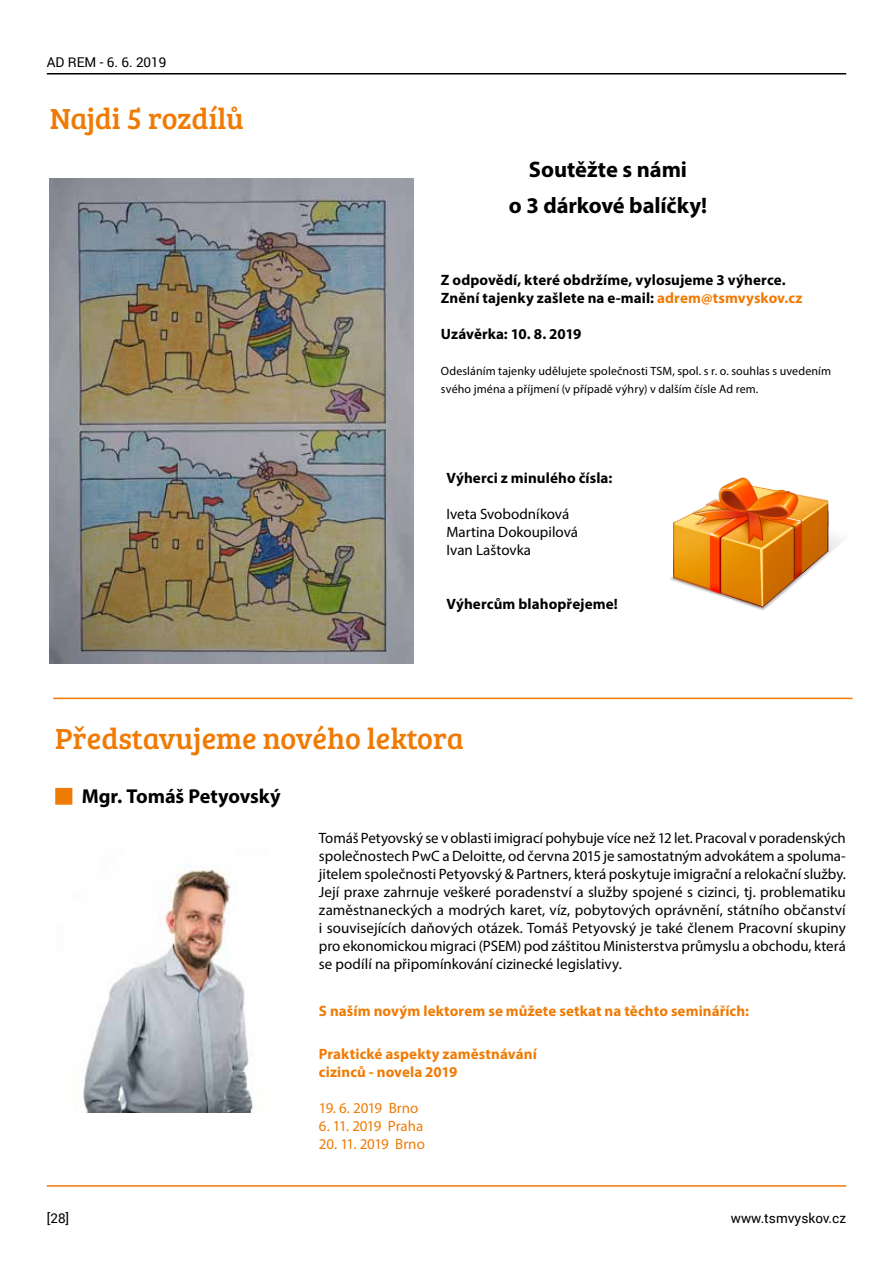
<style>
.page{position:relative;width:893px;height:1263px;background:#fff}
.page>*{position:absolute;margin:0;border:0;box-sizing:border-box;transform-origin:0 0}
.t1{font:30px "Bree Serif";color:#ef7b05}
.t2{font:700 22.5px/36px "Myriad Pro";letter-spacing:-.005em;color:#000;text-align:center}
.t3{font:700 20.1px "Myriad Pro";color:#000}
.t4{font:15px/18px "Myriad Pro";color:#000}
.t5{font:700 15px/18px "Myriad Pro";letter-spacing:.005em;color:#000}
.t6{font:700 15px/18px "Myriad Pro";letter-spacing:.005em;color:#ef7b05}
.t7{font:15px "Myriad Pro";letter-spacing:-.01em;color:#ef7b05}
.t8{font:13.5px "Roboto";color:#000}
.t9{font:12px/18px "Myriad Pro";letter-spacing:.01em;color:#000}
.s1{color:#ef7b05}
</style>
<div class="page">
<hr style="left:47px;top:73px;width:799px;height:1px;background:#000">
<img style="left:670px;top:477px;width:171px;height:133px">
<hr style="left:53px;top:698px;width:800px;height:1px;background:#ef7b05">
<img style="left:83px;top:864px;width:171px;height:248px">
<img style="left:50px;top:178px;width:363px;height:485px">
<hr style="left:47px;top:1185px;width:799px;height:2px;background:#ef7b05">
<div style="left:55px;top:788px;width:17px;height:17px;background:#ef7b05;border:2px solid #ef7b05"></div>
<p class="t8" style="left:47px;top:52px;width:121px">AD REM - 6. 6. 2019</p>
<h1 class="t1" style="left:50px;top:97px;width:195px">Najdi 5 rozdílů</h1>
<h2 class="t2" style="left:509px;top:151px;width:200px">Soutěžte s námi<br>o 3 dárkové balíčky!</h2>
<p class="t5" style="left:441px;top:270px;width:363px">Z odpovědí, které obdržíme, vylosujeme 3 výherce.<br>Znění tajenky zašlete na e-mail: <span class="s1">adrem@tsmvyskov.cz</span></p>
<p class="t5" style="left:441px;top:324px;width:142px">Uzávěrka: 10. 8. 2019</p>
<p class="t9" style="left:441px;top:362px;width:392px">Odesláním tajenky udělujete společnosti TSM, spol. s r. o. souhlas s uvedením svého jména a příjmení (v případě výhry) v dalším čísle Ad rem.</p>
<p class="t5" style="left:446px;top:468px;width:167px">Výherci z minulého čísla:</p>
<p class="t4" style="left:446px;top:505px;width:133px">Iveta Svobodníková<br>Martina Dokoupilová<br>Ivan Laštovka</p>
<p class="t5" style="left:446px;top:594px;width:173px">Výhercům blahopřejeme!</p>
<h1 class="t1" style="left:55px;top:717px;width:410px">Představujeme nového lektora</h1>
<h3 class="t3" style="left:82px;top:783px;width:201px">Mgr. Tomáš Petyovský</h3>
<p class="t4" style="left:319px;top:829px;width:528px;text-align:justify">Tomáš Petyovský se v oblasti imigrací pohybuje více než 12 let. Pracoval v poradenských společnostech PwC a Deloitte, od června 2015 je samostatným advokátem a spoluma&shy;jitelem společnosti Petyovský &amp; Partners, která poskytuje imigrační a relokační služby.<br>Její praxe zahrnuje veškeré poradenství a služby spojené s cizinci, tj. problematiku zaměstnaneckých a modrých karet, víz, pobytových oprávnění, státního občanství i souvisejících daňových otázek. Tomáš Petyovský je také členem Pracovní skupiny pro ekonomickou migraci (PSEM) pod záštitou Ministerstva průmyslu a obchodu, která se podílí na připomínkování cizinecké legislativy.</p>
<p class="t6" style="left:319px;top:1002px;width:432px">S naším novým lektorem se můžete setkat na těchto seminářích:</p>
<p class="t6" style="left:319px;top:1044px;width:219px">Praktické aspekty zaměstnávání cizinců - novela 2019</p>
<p class="t7" style="left:319px;top:1099px;width:101px">19. 6. 2019 Brno</p>
<p class="t7" style="left:319px;top:1117px;width:106px">6. 11. 2019 Praha</p>
<p class="t7" style="left:319px;top:1135px;width:107px">20. 11. 2019 Brno</p>
<p class="t8" style="left:47px;top:1208px;width:24px">[28]</p>
<p class="t8" style="left:731px;top:1208px;width:117px">www.tsmvyskov.cz</p>
</div>
